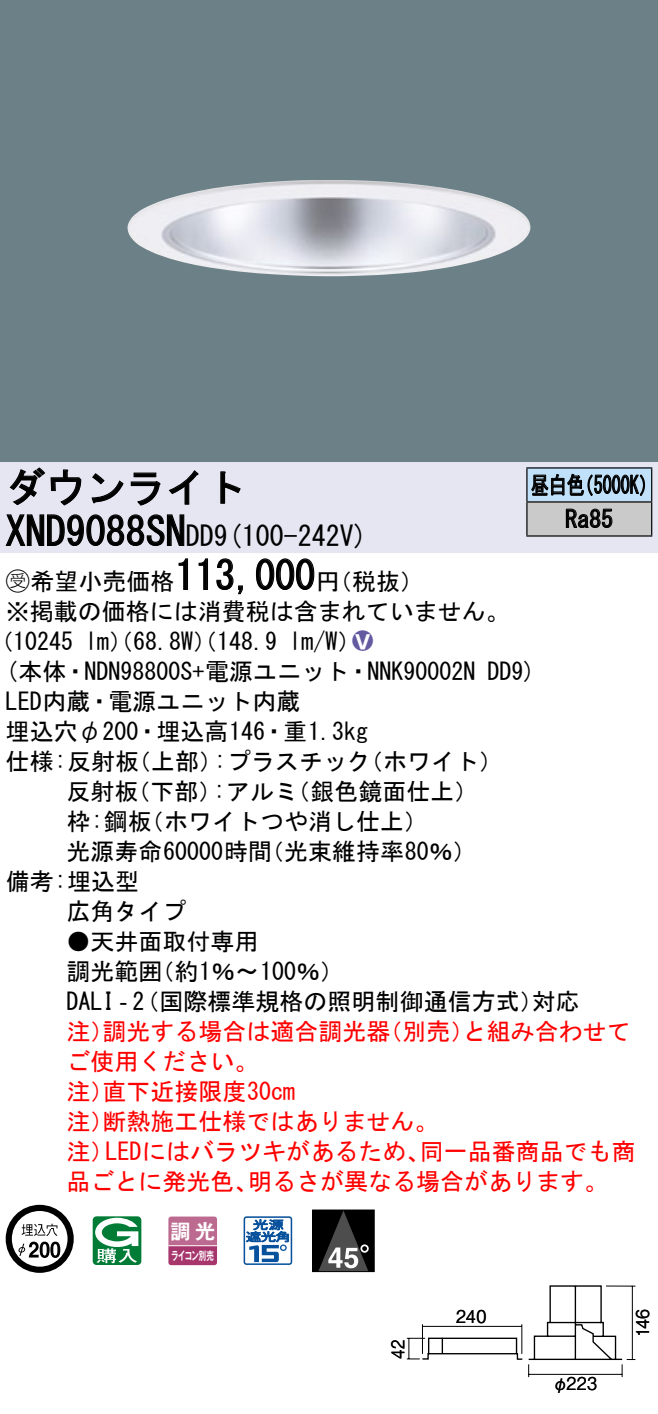
<style>
.page{position:relative;width:658px;height:1414px;background:#fff}
.page>*{position:absolute;margin:0;border:0;box-sizing:border-box;transform-origin:0 0}
.t1{font:40px "MS Gothic";color:#000}
.t2{font:28px "MS Gothic";color:#000}
.t3{font:24px/30.4px "MS Gothic";color:#000}
.t4{font:24px/30px "MS Gothic";color:#f00}
.t5{font:24px/34px "MS Gothic";color:#000;scale:.75 1}
.t6{font:24px "Ford Classification 1";color:#635aa0}
.t7{font:20px "Gothic MB101 Pro De Bold 90 pv RKSJ H";color:#fff}
.t8{font:17.6px "Gothic BBB Pro Medium 90 pv RKSJ H";letter-spacing:.01em;color:#000;scale:.9 1}
.t9{font:17.6px "Gothic BBB Pro Medium 90 pv RKSJ H";letter-spacing:.01em;color:#000;scale:.85 1}
.t10{font:11.6px "Gothic MB101 Pro De Bold 90 pv RKSJ H";letter-spacing:-.05em;color:#fff;scale:.65 1}
.s1{font-size:28px}
.s2{font-family:"Ford Classification 1"}
.s3{color:#fff}
</style>
<div class="page">
<div style="left:0;top:0;width:658px;height:462px;background:#6c8087"></div>
<img style="left:127px;top:180px;width:403px;height:96px">
<div style="left:0;top:462px;width:658px;height:90px;background:#e6e5f2"></div>
<svg style="left:9px;top:467px;width:73px;height:39px"></svg>
<svg style="left:91px;top:473px;width:33px;height:30px"></svg>
<svg style="left:130px;top:472px;width:30px;height:34px"></svg>
<svg style="left:168px;top:470px;width:30px;height:35px"></svg>
<svg style="left:220px;top:471px;width:21px;height:33px"></svg>
<svg style="left:5px;top:514px;width:180px;height:32px"></svg>
<svg style="left:178px;top:558px;width:10px;height:32px"></svg>
<svg style="left:198px;top:558px;width:10px;height:32px"></svg>
<svg style="left:216px;top:558px;width:27px;height:37px"></svg>
<svg style="left:256px;top:558px;width:59px;height:32px"></svg>
<svg style="left:6px;top:1205px;width:68px;height:68px"></svg>
<svg style="left:40px;top:1241px;width:10px;height:17px"></svg>
<svg style="left:50px;top:1241px;width:10px;height:17px"></svg>
<svg style="left:93px;top:1216px;width:48px;height:49px"></svg>
<svg style="left:168px;top:1216px;width:49px;height:49px;background:#b55984"></svg>
<hr style="left:168px;top:1245px;width:49px;height:1px;background:#fff">
<svg style="left:243px;top:1216px;width:49px;height:49px"></svg>
<div style="left:312px;top:1209px;width:62px;height:63px;border:1px solid #000"></div>
<div style="left:312px;top:1210px;width:62px;height:61px;background:#000"></div>
<svg style="left:318px;top:1211px;width:50px;height:60px"></svg>
<div style="left:527px;top:468px;width:124px;height:34px;background:#c1e1fa"></div>
<div style="left:527px;top:502px;width:124px;height:34px;background:#cacaca"></div>
<hr style="left:526px;top:467px;width:126px;height:2px;background:#000">
<hr style="left:526px;top:468px;width:1px;height:33px;background:#000">
<hr style="left:651px;top:468px;width:1px;height:33px;background:#000">
<hr style="left:526px;top:501px;width:126px;height:2px;background:#000">
<hr style="left:526px;top:502px;width:1px;height:33px;background:#000">
<hr style="left:651px;top:502px;width:1px;height:33px;background:#000">
<hr style="left:526px;top:535px;width:126px;height:2px;background:#000">
<svg style="left:531px;top:473px;width:114px;height:23px"></svg>
<svg style="left:565px;top:508px;width:47px;height:20px"></svg>
<svg style="left:407px;top:1285px;width:228px;height:92px"></svg>
<h1 class="t1" style="left:6px;top:467px;width:242px">ダウンライト</h1>
<p class="t2" style="left:214px;top:522px;width:155px">(9 100-242 (V</p>
<h1 class="t1" style="left:6px;top:511px;width:210px">XND9088SN<span class="s1">DD</span></h1>
<h1 class="t1" style="left:175px;top:555px;width:141px">113,000</h1>
<p class="t3" style="left:6px;top:566px;width:506px"><span class="s2">B</span>希望小売価格<br>※掲載の価格には消費税は含まれていません。</p>
<p class="t6" style="left:352px;top:629px;width:22px">2<span class="s3">8</span></p>
<p class="t3" style="left:316px;top:566px;width:109px">（円税抜(</p>
<p class="t3" style="left:289px;top:626px;width:73px">l m (W/</p>
<p class="t3" style="left:-11px;top:626px;width:85px">（10245</p>
<p class="t3" style="left:85px;top:626px;width:193px">lm）（68.8 ）（W 148.9</p>
<p class="t5" style="left:565px;top:468px;width:65px;text-indent:-34px">昼白色<br>Ra85</p>
<p class="t5" style="left:575px;top:468px;width:109px">（5000 (K</p>
<p class="t3" style="left:6px;top:656px;width:471px">(本体・NDN98800 +S 電源ユニット・NNK90002N</p>
<p class="t3" style="left:6px;top:686px;width:296px">LED内蔵・電源ユニット内蔵</p>
<p class="t3" style="left:6px;top:716px;width:364px">埋込穴φ200・埋込高146・重1.3kg</p>
<p class="t3" style="left:359px;top:746px;width:145px">（ホワイト(</p>
<p class="t3" style="left:487px;top:656px;width:50px">DD (9</p>
<p class="t3" style="left:214px;top:746px;width:158px">:プラスチック</p>
<p class="t3" style="left:6px;top:746px;width:135px">仕様:反射板</p>
<p class="t3" style="left:127px;top:746px;width:97px">（上部）</p>
<p class="t3" style="left:66px;top:776px;width:73px">反射板</p>
<p class="t3" style="left:126px;top:776px;width:97px">（下部）</p>
<p class="t3" style="left:213px;top:776px;width:86px">:アルミ</p>
<p class="t3" style="left:286px;top:776px;width:193px">（銀色鏡面仕上(</p>
<p class="t3" style="left:66px;top:806px;width:87px">枠:鋼板</p>
<p class="t3" style="left:140px;top:806px;width:289px">（ホワイトつや消し仕上(</p>
<p class="t3" style="left:66px;top:836px;width:207px">光源寿命60000時間</p>
<p class="t3" style="left:6px;top:866px;width:135px">備考:埋込型</p>
<p class="t3" style="left:66px;top:896px;width:121px">広角タイプ</p>
<p class="t3" style="left:150px;top:926px;width:195px;text-indent:-84px">●天井面取付専用<br>（約1％〜100％(</p>
<p class="t3" style="left:260px;top:836px;width:218px">（光束維持率80％(</p>
<p class="t3" style="left:66px;top:956px;width:97px">調光範囲</p>
<p class="t3" style="left:66px;top:986px;width:478px">DALI‐（2 国際標準規格の照明制御通信方式）</p>
<p class="t4" style="left:462px;top:1016px;width:169px">と組み合わせて</p>
<p class="t3" style="left:531px;top:986px;width:49px">対応</p>
<p class="t4" style="left:102px;top:1016px;width:289px">調光する場合は適合調光器</p>
<p class="t4" style="left:378px;top:1016px;width:97px">（別売）</p>
<p class="t4" style="left:66px;top:1016px;width:49px">注）</p>
<p class="t4" style="left:66px;top:1046px;width:193px">ご使用ください。</p>
<p class="t4" style="left:102px;top:1076px;width:194px">直下近接限度30cm</p>
<p class="t4" style="left:102px;top:1076px;width:337px;text-indent:-36px">注）<br>断熱施工仕様ではありません。</p>
<p class="t4" style="left:66px;top:1106px;width:49px">注）</p>
<p class="t4" style="left:66px;top:1136px;width:49px">注）</p>
<p class="t4" style="left:105px;top:1136px;width:326px">LEDにはバラツキがあるため、</p>
<p class="t4" style="left:420px;top:1136px;width:217px">同一品番商品でも商</p>
<p class="t4" style="left:66px;top:1166px;width:193px">品ごとに発光色、</p>
<p class="t4" style="left:248px;top:1166px;width:362px">明るさが異なる場合があります。</p>
<p class="t7" style="left:171px;top:1214px;width:46px">調光</p>
<p class="t10" style="left:171px;top:1245px;width:67px">ライコン別売</p>
<p class="t9" style="left:384px;top:1359px;width:24px;rotate:-90deg">42</p>
<p class="t8" style="left:456px;top:1302px;width:35px">240</p>
<p class="t8" style="left:552px;top:1369px;width:51px">φ223</p>
<p class="t8" style="left:628px;top:1337px;width:33px;rotate:-90deg">146</p>
</div>
